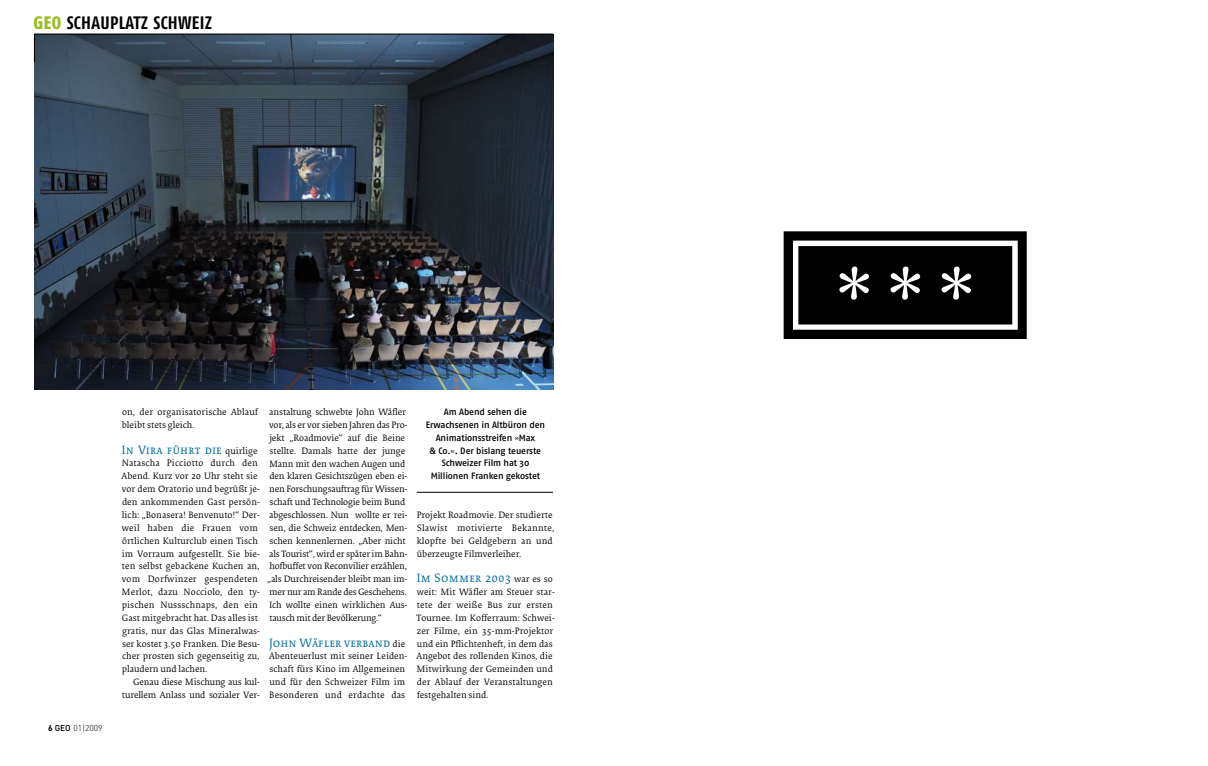
<style>
.page{position:relative;width:1208px;height:766px;background:#fff}
.page>*{position:absolute;margin:0;border:0;box-sizing:border-box;transform-origin:0 0}
.t1{font:700 18px "Fago Co";letter-spacing:.02em;color:#000}
.t2{font:12.5px "Collis Roman Exp";color:#006a98}
.t3{font:9.5px/12.9px "Collis Roman Txt";color:#000}
.t4{font:9.2px/12.9px "Fago No Med";letter-spacing:-.015em;color:#000;text-align:center}
.t5{font:300 8.5px "DIN";color:#000}
.s1{font-family:"Fago Co Exb";font-weight:400;color:#96bf21}
.s2{font-weight:700}
.s3{font-weight:500}
.s4{font-family:"Collis Roman Txt";font-size:9.5px;color:#000}
.s5{font-family:"Helvetica Neue"}
</style>
<div class="page">
<img style="left:34px;top:35px;width:519px;height:354px">
<svg style="left:34px;top:35px;width:1px;height:27px"></svg>
<hr style="left:34px;top:34px;width:519px;height:1px;background:#000">
<hr style="left:417px;top:492px;width:136px;height:1px;background:#000">
<h1 class="t1" style="left:34px;top:12px;width:180px"><span class="s1">GEO</span> SCHAUPLATZ SCHWEIZ</h1>
<p class="t5" style="left:48px;top:722px;width:56px"><span class="s2">6</span> <span class="s3">GEO</span> 01|2009</p>
<p class="t3" style="left:122px;top:406px;width:138px">on, der organisatorische Ablauf bleibt stets gleich.</p>
<h2 class="t2" style="left:121px;top:443px;width:138px">In Vira führt die <span class="s4">quirlige</span></h2>
<p class="t3" style="left:122px;top:457px;width:140px">Natascha Picciotto durch den<br>Abend. Kurz vor 20 Uhr steht sie vor dem Oratorio und begrüßt je&shy;den ankommenden Gast persön&shy;lich: „Bonasera! Benvenuto!“ Der&shy;weil haben die Frauen vom örtlichen Kulturclub einen Tisch im Vorraum aufgestellt. Sie bie&shy;ten selbst gebackene Kuchen an, vom Dorfwinzer gespendeten<br>Merlot, dazu Nocciolo, den ty&shy;pischen Nussschnaps, den ein<br>Gast mitgebracht hat. Das alles ist gratis, nur das Glas Mineralwas&shy;ser kostet 3.50 Franken. Die Besu&shy;cher prosten sich gegenseitig zu, plaudern und lachen.</p>
<p class="t3" style="left:122px;top:675px;width:140px;text-align:right">Genau diese Mischung aus kul&shy;turellem Anlass und sozialer Ver-</p>
<p class="t3" style="left:267px;top:406px;width:142px">anstaltung schwebte John Wäfler vor, als er vor sieben Jahren das Pro&shy;jekt „Roadmovie“ auf die Beine stellte. Damals hatte der junge Mann mit den wachen Augen und den klaren Gesichtszügen eben ei&shy;nen Forschungsauftrag für Wissen&shy;schaft und Technologie beim Bund abgeschlossen. Nun wollte er rei&shy;sen, die Schweiz entdecken, Men&shy;schen kennenlernen. „Aber nicht als Tourist“, wird er später im Bahn&shy;hofbuffet von Reconvilier erzählen, „als Durchreisender bleibt man im&shy;mer nur am Rande des Geschehens.<br>Ich wollte einen wirklichen Aus&shy;tausch mit der Bevölkerung.“</p>
<h2 class="t2" style="left:269px;top:636px;width:138px">John Wäfler verband <span class="s4">die</span></h2>
<p class="t3" style="left:269px;top:650px;width:140px">Abenteuerlust mit seiner Leiden&shy;schaft fürs Kino im Allgemeinen und für den Schweizer Film im<br>Besonderen und erdachte das</p>
<p class="t4" style="left:426px;top:405px;width:121px">Am Abend sehen die<br>Erwachsenen in Altbüron den<br>Animationsstreifen <span class="s5">»</span>Max<br>&amp; Co.<span class="s5">«</span>. Der bislang teuerste<br>Schweizer Film hat 30<br>Millionen Franken gekostet</p>
<p class="t3" style="left:417px;top:508px;width:139px">Projekt Roadmovie. Der studierte<br>Slawist motivierte Bekannte, klopfte bei Geldgebern an und überzeugte Filmverleiher.</p>
<h2 class="t2" style="left:416px;top:571px;width:138px">Im Sommer 2003 <span class="s4">war es so</span></h2>
<p class="t3" style="left:416px;top:585px;width:140px">weit: Mit Wäfler am Steuer star&shy;tete der weiße Bus zur ersten<br>Tournee. Im Kofferraum: Schwei&shy;zer Filme, ein 35-mm-Projektor und ein Pflichtenheft, in dem das<br>Angebot des rollenden Kinos, die<br>Mitwirkung der Gemeinden und der Ablauf der Veranstaltungen festgehalten sind.</p>
</div>
